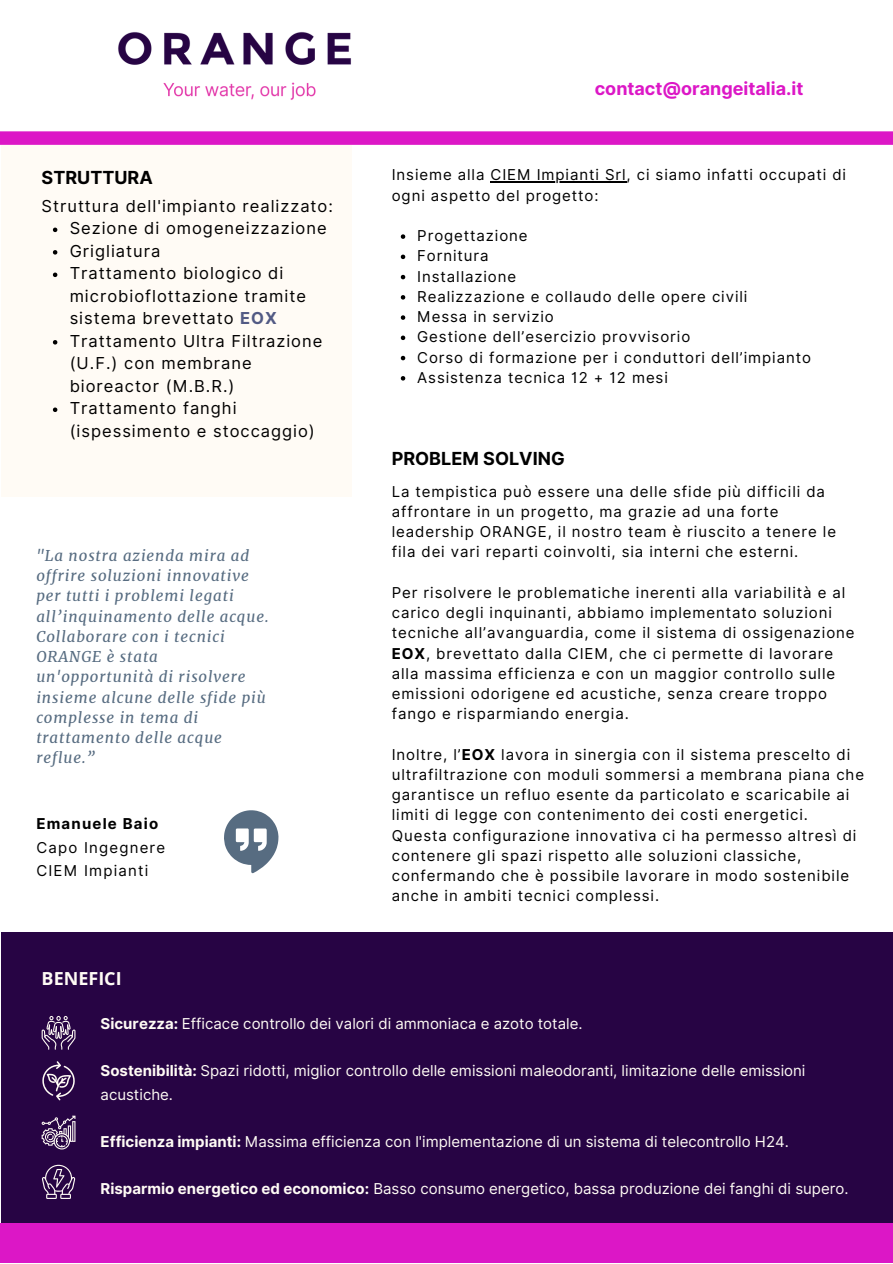
<style>
.page{position:relative;width:893px;height:1264px;background:#fff}
.page>*{position:absolute;margin:0;border:0;box-sizing:border-box;transform-origin:0 0}
.t1{font:700 18px "Inter";color:#000}
.t2{font:700 18px "Inter";color:#dc17c6}
.t3{font:700 18px "Open Sans";color:#fffbf5}
.t4{font:16.5px/22.5px "Inter";letter-spacing:.06em;color:#000}
.t5{font:15px/20.2px "Inter";letter-spacing:.06em;color:#000}
.t6{font:15px/23.5px "Inter";color:#fffbf5}
.t7{font:italic 15px/20.2px "Merriweather";letter-spacing:.06em;color:#576c81}
.t8{font:15px "Inter";letter-spacing:.08em;color:#000}
.t9{font:700 15px "Inter";letter-spacing:.08em;color:#000}
.s1{font-weight:700;color:#525a84}
.s2{font-weight:700}
</style>
<div class="page">
<svg style="left:224px;top:810px;width:54px;height:63px"></svg>
<div style="left:1px;top:145px;width:351px;height:351px;background:#fffbf5"></div>
<div style="left:1px;top:932px;width:891px;height:307px;background:#270444"></div>
<svg style="left:42px;top:1015px;width:33px;height:34px"></svg>
<svg style="left:42px;top:1061px;width:33px;height:39px"></svg>
<svg style="left:42px;top:1115px;width:33px;height:34px"></svg>
<svg style="left:42px;top:1164px;width:33px;height:34px"></svg>
<svg style="left:401px;top:254px;width:4px;height:5px"></svg>
<svg style="left:401px;top:275px;width:4px;height:4px"></svg>
<svg style="left:401px;top:295px;width:4px;height:4px"></svg>
<svg style="left:401px;top:315px;width:4px;height:5px"></svg>
<svg style="left:401px;top:335px;width:4px;height:5px"></svg>
<svg style="left:401px;top:356px;width:4px;height:4px"></svg>
<svg style="left:401px;top:376px;width:4px;height:4px"></svg>
<hr style="left:490px;top:181px;width:136px;height:2px;background:#000">
<svg style="left:53px;top:250px;width:4px;height:4px"></svg>
<svg style="left:53px;top:272px;width:4px;height:5px"></svg>
<svg style="left:53px;top:340px;width:4px;height:4px"></svg>
<svg style="left:53px;top:407px;width:4px;height:5px"></svg>
<div style="left:0;top:1223px;width:892px;height:39px;background:#dc17c6"></div>
<img style="left:52px;top:32px;width:354px;height:207px">
<div style="left:0;top:131px;width:892px;height:14px;background:#dc17c6"></div>
<p class="t1" style="left:42px;top:167px;width:113px">STRUTTURA</p>
<p class="t4" style="left:42px;top:195px;width:293px">Struttura dell'impianto realizzato:</p>
<p class="t4" style="left:70px;top:217px;width:258px">Sezione di omogeneizzazione</p>
<p class="t4" style="left:70px;top:239px;width:92px">Grigliatura</p>
<p class="t4" style="left:70px;top:262px;width:238px">Trattamento biologico di microbioflottazione tramite sistema brevettato <span class="s1">EOX</span></p>
<p class="t4" style="left:70px;top:329px;width:254px">Trattamento Ultra Filtrazione (U.F.) con membrane bioreactor (M.B.R.)</p>
<p class="t4" style="left:70px;top:397px;width:247px">Trattamento fanghi (ispessimento e stoccaggio)</p>
<p class="t7" style="left:36px;top:545px;width:234px">"La nostra azienda mira ad offrire soluzioni innovative per tutti i problemi legati all’inquinamento delle acque.</p>
<p class="t7" style="left:36px;top:626px;width:231px">Collaborare con i tecnici<br>ORANGE è stata un'opportunità di risolvere insieme alcune delle sfide più complesse in tema di trattamento delle acque reflue.”</p>
<p class="t9" style="left:36px;top:814px;width:123px">Emanuele Baio</p>
<p class="t8" style="left:36px;top:838px;width:130px">Capo Ingegnere</p>
<p class="t8" style="left:36px;top:861px;width:113px">CIEM Impianti</p>
<p class="t3" style="left:42px;top:966px;width:82px">BENEFICI</p>
<p class="t2" style="left:594px;top:78px;width:210px">contact@orangeitalia.it</p>
<p class="t5" style="left:392px;top:165px;width:456px">Insieme alla CIEM Impianti Srl, ci siamo infatti occupati di ogni aspetto del progetto:</p>
<p class="t5" style="left:417px;top:225px;width:112px">Progettazione</p>
<p class="t5" style="left:417px;top:246px;width:73px">Fornitura</p>
<p class="t5" style="left:417px;top:266px;width:100px">Installazione</p>
<p class="t5" style="left:417px;top:286px;width:332px">Realizzazione e collaudo delle opere civili</p>
<p class="t5" style="left:417px;top:306px;width:138px">Messa in servizio</p>
<p class="t5" style="left:417px;top:327px;width:274px">Gestione dell’esercizio provvisorio</p>
<p class="t5" style="left:417px;top:347px;width:395px">Corso di formazione per i conduttori dell’impianto</p>
<p class="t5" style="left:417px;top:367px;width:252px">Assistenza tecnica 12 + 12 mesi</p>
<p class="t1" style="left:392px;top:448px;width:174px">PROBLEM SOLVING</p>
<p class="t5" style="left:392px;top:481px;width:446px">La tempistica può essere una delle sfide più difficili da affrontare in un progetto, ma grazie ad una forte leadership ORANGE, il nostro team è riuscito a tenere le fila dei vari reparti coinvolti, sia interni che esterni.</p>
<p class="t5" style="left:392px;top:582px;width:464px">Per risolvere le problematiche inerenti alla variabilità e al carico degli inquinanti, abbiamo implementato soluzioni tecniche all’avanguardia, come il sistema di ossigenazione <span class="s2">EOX</span>, brevettato dalla CIEM, che ci permette di lavorare alla massima efficienza e con un maggior controllo sulle emissioni odorigene ed acustiche, senza creare troppo fango e risparmiando energia.</p>
<p class="t5" style="left:392px;top:744px;width:474px">Inoltre, l’<span class="s2">EOX</span> lavora in sinergia con il sistema prescelto di ultrafiltrazione con moduli sommersi a membrana piana che garantisce un refluo esente da particolato e scaricabile ai limiti di legge con contenimento dei costi energetici.<br>Questa configurazione innovativa ci ha permesso altresì di contenere gli spazi rispetto alle soluzioni classiche, confermando che è possibile lavorare in modo sostenibile anche in ambiti tecnici complessi.</p>
<p class="t6" style="left:101px;top:1011px;width:483px"><span class="s2">Sicurezza:</span> Efficace controllo dei valori di ammoniaca e azoto totale.</p>
<p class="t6" style="left:101px;top:1058px;width:706px"><span class="s2">Sostenibilità:</span> Spazi ridotti, miglior controllo delle emissioni maleodoranti, limitazione delle emissioni acustiche.</p>
<p class="t6" style="left:101px;top:1129px;width:689px"><span class="s2">Efficienza impianti:</span> Massima efficienza con l'implementazione di un sistema di telecontrollo H24.</p>
<p class="t6" style="left:101px;top:1176px;width:749px"><span class="s2">Risparmio energetico ed economico:</span> Basso consumo energetico, bassa produzione dei fanghi di supero.</p>
</div>
